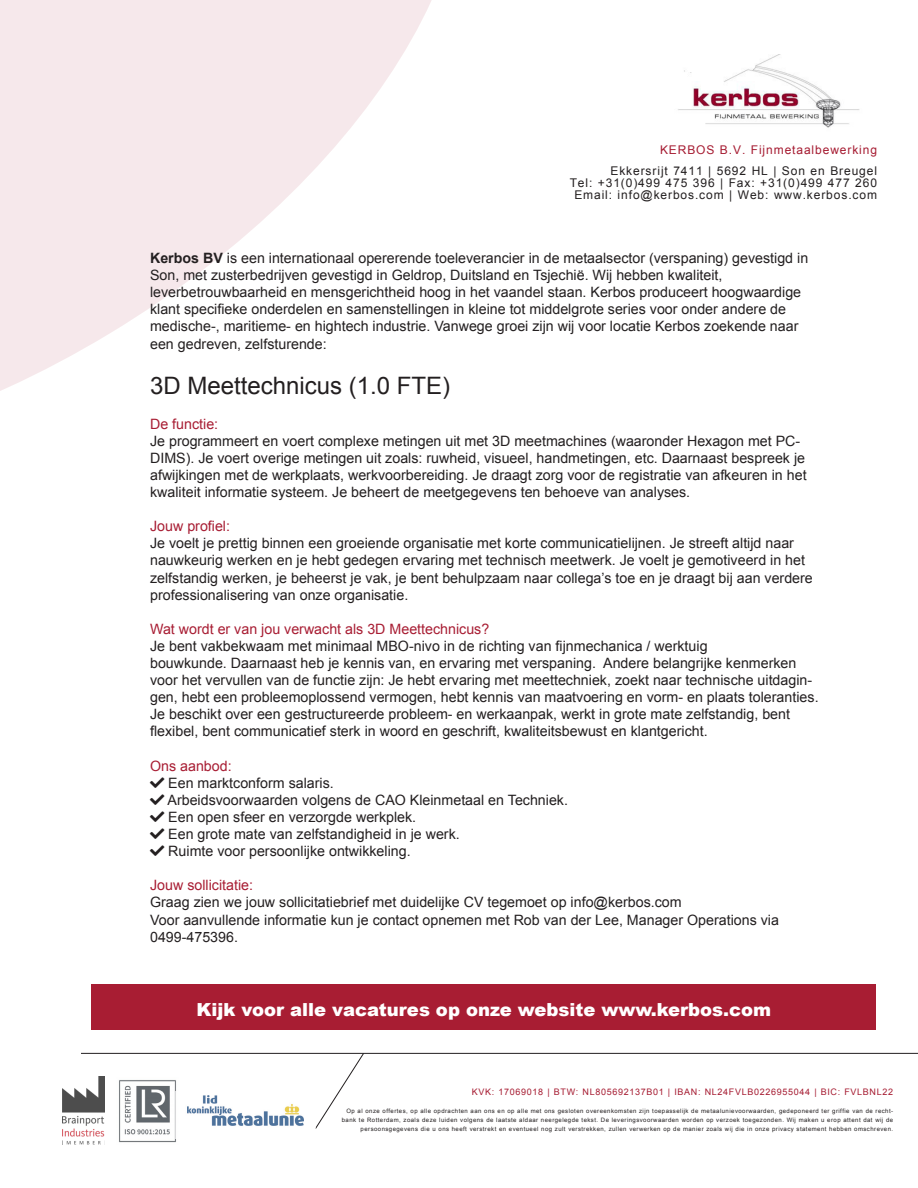
<style>
.page{position:relative;width:918px;height:1188px;background:#fff}
.page>*{position:absolute;margin:0;border:0;box-sizing:border-box;transform-origin:0 0}
.t1{font:24px "Arial";color:#231f20}
.t2{font:900 18px "Arial";color:#fff}
.t3{font:14.25px/17.1px "Arial";color:#231f20}
.t4{font:14.25px "Arial";color:#a81d33}
.t5{font:12px/12px "Arial";letter-spacing:.075em;color:#231f20;text-align:center}
.t6{font:12px "Arial";letter-spacing:.075em;color:#a61c32}
.t7{font:9px "Arial";letter-spacing:.075em;color:#a61c32}
.t8{font:6px/9px "Arial";letter-spacing:.075em;color:#231f20;text-align:right}
.s1{font-weight:700}
</style>
<div class="page">
<svg style="left:0;top:0;width:432px;height:391px;fill:#f6e8eb"></svg>
<hr style="left:81px;top:1053px;width:837px;height:1px;background:#231f20">
<svg style="left:314px;top:1052px;width:51px;height:77px"></svg>
<img style="left:678px;top:55px;width:182px;height:73px">
<img style="left:62px;top:1077px;width:42px;height:67px">
<img style="left:119px;top:1080px;width:57px;height:63px">
<img style="left:187px;top:1091px;width:128px;height:38px">
<div style="left:91px;top:985px;width:785px;height:45px;background:#a81d33"></div>
<p class="t6" style="left:660px;top:142px;width:219px">KERBOS B.V. Fijnmetaalbewerking</p>
<p class="t5" style="left:610px;top:165px;width:268px">Ekkersrijt 7411 | 5692 HL | Son en Breugel</p>
<p class="t5" style="left:570px;top:177px;width:309px">Tel: +31(0)499 475 396 | Fax: +31(0)499 477 260<br>Email: info@kerbos.com | Web: www.kerbos.com</p>
<p class="t3" style="left:150px;top:250px;width:660px"><span class="s1">Kerbos BV</span> is een internationaal opererende toeleverancier in de metaalsector (verspaning) gevestigd in Son, met zusterbedrijven gevestigd in Geldrop, Duitsland en Tsjechië. Wij hebben kwaliteit, leverbetrouwbaarheid en mensgerichtheid hoog in het vaandel staan. Kerbos produceert hoogwaardige klant specifieke onderdelen en samenstellingen in kleine tot middelgrote series voor onder andere de medische-, maritieme- en hightech industrie. Vanwege groei zijn wij voor locatie Kerbos zoekende naar een gedreven, zelfsturende:</p>
<p class="t1" style="left:150px;top:370px;width:302px">3D Meettechnicus (1.0 FTE)</p>
<p class="t4" style="left:150px;top:414px;width:70px">De functie:</p>
<p class="t3" style="left:150px;top:432px;width:658px">Je programmeert en voert complexe metingen uit met 3D meetmachines (waaronder Hexagon met PC-DIMS). Je voert overige metingen uit zoals: ruwheid, visueel, handmetingen, etc. Daarnaast bespreek je afwijkingen met de werkplaats, werkvoorbereiding. Je draagt zorg voor de registratie van afkeuren in het kwaliteit informatie systeem. Je beheert de meetgegevens ten behoeve van analyses.</p>
<p class="t4" style="left:150px;top:517px;width:81px">Jouw profiel:</p>
<p class="t3" style="left:150px;top:535px;width:664px">Je voelt je prettig binnen een groeiende organisatie met korte communicatielijnen. Je streeft altijd naar nauwkeurig werken en je hebt gedegen ervaring met technisch meetwerk. Je voelt je gemotiveerd in het zelfstandig werken, je beheerst je vak, je bent behulpzaam naar collega’s toe en je draagt bij aan verdere professionalisering van onze organisatie.</p>
<p class="t4" style="left:150px;top:620px;width:341px">Wat wordt er van jou verwacht als 3D Meettechnicus?</p>
<p class="t3" style="left:150px;top:638px;width:670px">Je bent vakbekwaam met minimaal MBO-nivo in de richting van fijnmechanica / werktuig<br>bouwkunde. Daarnaast heb je kennis van, en ervaring met verspaning. Andere belangrijke kenmerken voor het vervullen van de functie zijn: Je hebt ervaring met meettechniek, zoekt naar technische uitdagin&shy;gen, hebt een probleemoplossend vermogen, hebt kennis van maatvoering en vorm- en plaats toleranties.<br>Je beschikt over een gestructureerde probleem- en werkaanpak, werkt in grote mate zelfstandig, bent flexibel, bent communicatief sterk in woord en geschrift, kwaliteitsbewust en klantgericht.</p>
<p class="t4" style="left:150px;top:756px;width:83px">Ons aanbod:</p>
<p class="t3" style="left:168px;top:774px;width:167px">Een marktconform salaris.</p>
<p class="t3" style="left:168px;top:791px;width:402px">Arbeidsvoorwaarden volgens de CAO Kleinmetaal en Techniek.</p>
<p class="t3" style="left:168px;top:809px;width:249px">Een open sfeer en verzorgde werkplek.</p>
<p class="t3" style="left:168px;top:826px;width:293px">Een grote mate van zelfstandigheid in je werk.<br>Ruimte voor persoonlijke ontwikkeling.</p>
<p class="t4" style="left:150px;top:876px;width:104px">Jouw sollicitatie:</p>
<p class="t3" style="left:150px;top:894px;width:533px">Graag zien we jouw sollicitatiebrief met duidelijke CV tegemoet op info@kerbos.com</p>
<p class="t3" style="left:150px;top:911px;width:630px">Voor aanvullende informatie kun je contact opnemen met Rob van der Lee, Manager Operations via<br>0499-475396.</p>
<p class="t2" style="left:196px;top:996px;width:576px">Kijk voor alle vacatures op onze website www.kerbos.com</p>
<p class="t7" style="left:472px;top:1086px;width:423px">KVK: 17069018 | BTW: NL805692137B01 | IBAN: NL24FVLB0226955044 | BIC: FVLBNL22</p>
<p class="t8" style="left:342px;top:1106px;width:553px">Op al onze offertes, op alle opdrachten aan ons en op alle met ons gesloten overeenkomsten zijn toepasselijk de metaalunievoorwaarden, gedeponeerd ter griffie van de recht&shy;bank te Rotterdam, zoals deze luiden volgens de laatste aldaar neergelegde tekst. De leveringsvoorwaarden worden op verzoek toegezonden. Wij maken u erop attent dat wij de persoonsgegevens die u ons heeft verstrekt en eventueel nog zult verstrekken, zullen verwerken op de manier zoals wij die in onze privacy statement hebben omschreven.</p>
</div>
